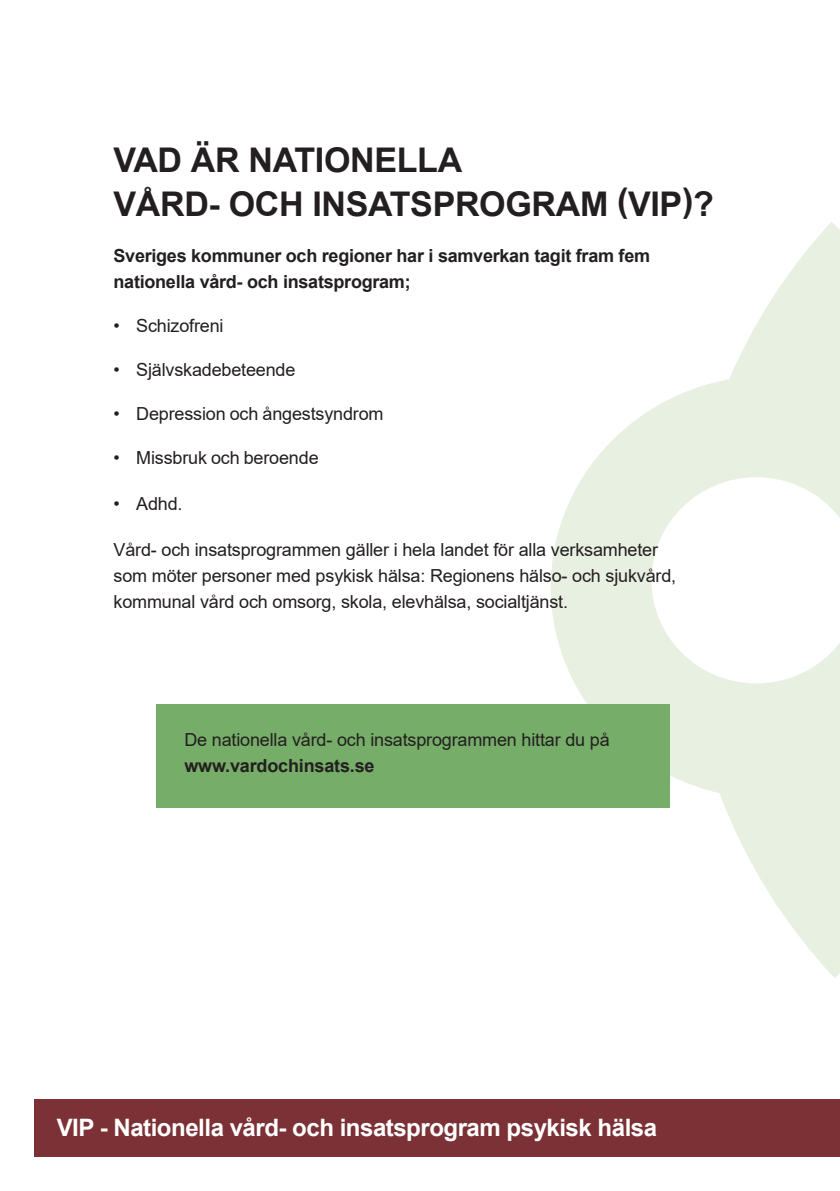
<style>
.page{position:relative;width:840px;height:1191px;background:#fff}
.page>*{position:absolute;margin:0;border:0;box-sizing:border-box;transform-origin:0 0}
.Ingress{font:700 34px "Arial";letter-spacing:-.01em;color:#231f20}
.Ingress-2{font:700 24px "Arial";letter-spacing:-.02em;color:#fff}
.Ingress-3{font:18px/26px "Arial";letter-spacing:-.01em;color:#231f20}
.Ingress-4{font:700 18px/26px "Arial";letter-spacing:-.015em;color:#231f20}
.s1{font-weight:700}
</style>
<div class="page">
<svg style="left:551px;top:222px;width:288px;height:756px"></svg>
<div style="left:34px;top:1099px;width:805px;height:58px;background:#7b3135"></div>
<div style="left:156px;top:704px;width:513px;height:104px;background:#76ad69"></div>
<p class="Ingress" style="left:113px;top:136px;width:350px">VAD ÄR NATIONELLA</p>
<p class="Ingress" style="left:113px;top:180px;width:601px">VÅRD- OCH INSATSPROGRAM (VIP)?</p>
<p class="Ingress-4" style="left:113px;top:243px;width:537px">Sveriges kommuner och regioner har i samverkan tagit fram fem nationella vård- och insatsprogram;</p>
<p class="Ingress-3" style="left:113px;top:313px;width:111px">• Schizofreni</p>
<p class="Ingress-3" style="left:113px;top:357px;width:183px">• Självskadebeteende</p>
<p class="Ingress-3" style="left:113px;top:401px;width:271px">• Depression och ångestsyndrom</p>
<p class="Ingress-3" style="left:113px;top:445px;width:206px">• Missbruk och beroende</p>
<p class="Ingress-3" style="left:113px;top:491px;width:70px">• Adhd.</p>
<p class="Ingress-3" style="left:113px;top:537px;width:564px">Vård- och insatsprogrammen gäller i hela landet för alla verksamheter som möter personer med psykisk hälsa: Regionens hälso- och sjukvård, kommunal vård och omsorg, skola, elevhälsa, socialtjänst.</p>
<p class="Ingress-3" style="left:184px;top:726px;width:426px">De nationella vård- och insatsprogrammen hittar du på <span class="s1">www.vardochinsats.se</span></p>
<p class="Ingress-2" style="left:57px;top:1110px;width:601px">VIP - Nationella vård- och insatsprogram psykisk hälsa</p>
</div>
